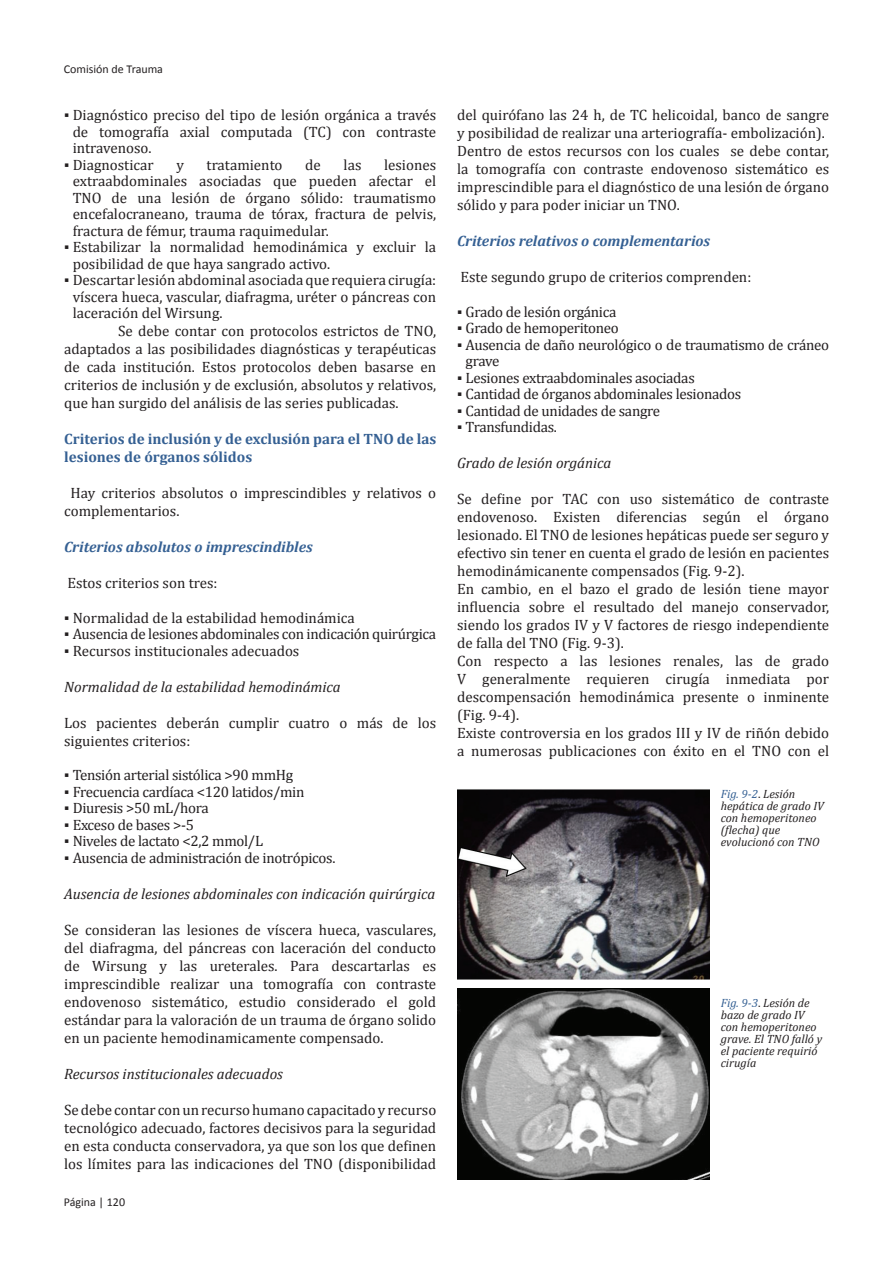
<style>
.page{position:relative;width:893px;height:1263px;background:#fff}
.page>*{position:absolute;margin:0;border:0;box-sizing:border-box;transform-origin:0 0}
.t1{font:15px/18px "Cambria";color:#231f20;text-align:justify}
.t2{font:15px/16.5px "Cambria";letter-spacing:-.02em;color:#231f20}
.t3{font:italic 15px "Cambria";color:#231f20}
.t4{font:700 15px/18px "Cambria";color:#356093}
.t5{font:italic 700 15px "Cambria";color:#356093}
.t6{font:italic 12px/12px "Cambria";color:#231f20}
.t7{font:12px "Calibri";color:#231f20}
.s1{font-family:"Calibri"}
.s2{color:#356093}
.s3{font-style:normal}
</style>
<div class="page">
<img style="left:458px;top:789px;width:251px;height:190px">
<img style="left:458px;top:989px;width:251px;height:190px">
<p class="t7" style="left:64px;top:61px;width:101px">Comisión de Trauma</p>
<p class="t1" style="left:73px;top:107px;width:365px;line-height:16.5px;text-indent:-9px"><span class="s1">▪</span> Diagnóstico preciso del tipo de lesión orgánica a través de tomografía axial computada (TC) con contraste intravenoso.</p>
<p class="t1" style="left:64px;top:155px;width:91px"><span class="s1">▪</span> Diagnosticar</p>
<p class="t1" style="left:176px;top:155px;width:9px">y</p>
<p class="t1" style="left:207px;top:155px;width:77px">tratamiento</p>
<p class="t1" style="left:305px;top:155px;width:17px">de</p>
<p class="t1" style="left:344px;top:155px;width:19px">las</p>
<p class="t1" style="left:73px;top:156px;width:365px;line-height:16.5px;text-indent:311px">lesiones extraabdominales asociadas que pueden afectar el TNO de una lesión de órgano sólido: traumatismo encefalocraneano, trauma de tórax, fractura de pelvis, fractura de fémur, trauma raquimedular.</p>
<p class="t1" style="left:73px;top:239px;width:365px;line-height:16.5px;text-indent:-9px"><span class="s1">▪</span> Estabilizar la normalidad hemodinámica y excluir la posibilidad de que haya sangrado activo.</p>
<p class="t1" style="left:73px;top:272px;width:365px;line-height:16.5px;text-indent:-9px"><span class="s1">▪</span> Descartar lesión abdominal asociada que requiera cirugía: víscera hueca, vascular, diafragma, uréter o páncreas con laceración del Wirsung.</p>
<p class="t1" style="left:64px;top:322px;width:374px;text-indent:54px">Se debe contar con protocolos estrictos de TNO, adaptados a las posibilidades diagnósticas y terapéuticas de cada institución. Estos protocolos deben basarse en criterios de inclusión y de exclusión, absolutos y relativos, que han surgido del análisis de las series publicadas.</p>
<p class="t4" style="left:64px;top:429px;width:374px">Criterios de inclusión y de exclusión para el TNO de las lesiones de órganos sólidos</p>
<p class="t1" style="left:64px;top:484px;width:374px;text-indent:6px">Hay criterios absolutos o imprescindibles y relativos o complementarios.</p>
<p class="t5" style="left:64px;top:536px;width:250px">Criterios absolutos o imprescindibles</p>
<p class="t1" style="left:67px;top:574px;width:151px">Estos criterios son tres:</p>
<p class="t1" style="left:64px;top:608px;width:292px"><span class="s1">▪</span> Normalidad de la estabilidad hemodinámica</p>
<p class="t2" style="left:64px;top:626px;width:374px"><span class="s1">▪</span> Ausencia de lesiones abdominales con indicación quirúrgica</p>
<p class="t1" style="left:64px;top:641px;width:237px"><span class="s1">▪</span> Recursos institucionales adecuados</p>
<p class="t3" style="left:64px;top:676px;width:278px">Normalidad de la estabilidad hemodinámica</p>
<p class="t1" style="left:64px;top:713px;width:374px">Los pacientes deberán cumplir cuatro o más de los siguientes criterios:</p>
<p class="t2" style="left:64px;top:767px;width:231px"><span class="s1">▪</span> Tensión arterial sistólica &gt;90 mmHg</p>
<p class="t2" style="left:64px;top:783px;width:242px"><span class="s1">▪</span> Frecuencia cardíaca &lt;120 latidos/min</p>
<p class="t2" style="left:64px;top:800px;width:146px"><span class="s1">▪</span> Diuresis &gt;50 mL/hora</p>
<p class="t2" style="left:64px;top:816px;width:131px"><span class="s1">▪</span> Exceso de bases &gt;-5</p>
<p class="t2" style="left:64px;top:833px;width:200px"><span class="s1">▪</span> Niveles de lactato &lt;2,2 mmol/L</p>
<p class="t2" style="left:64px;top:849px;width:273px"><span class="s1">▪</span> Ausencia de administración de inotrópicos.</p>
<p class="t3" style="left:64px;top:883px;width:373px">Ausencia de lesiones abdominales con indicación quirúrgica</p>
<p class="t1" style="left:64px;top:920px;width:374px">Se consideran las lesiones de víscera hueca, vasculares, del diafragma, del páncreas con laceración del conducto de Wirsung y las ureterales. Para descartarlas es imprescindible realizar una tomografía con contraste endovenoso sistemático, estudio considerado el gold estándar para la valoración de un trauma de órgano solido en un paciente hemodinamicamente compensado.</p>
<p class="t3" style="left:64px;top:1063px;width:220px">Recursos institucionales adecuados</p>
<p class="t1" style="left:64px;top:1100px;width:374px">Se debe contar con un recurso humano capacitado y recurso tecnológico adecuado, factores decisivos para la seguridad en esta conducta conservadora, ya que son los que definen los límites para las indicaciones del TNO (disponibilidad</p>
<p class="t7" style="left:64px;top:1194px;width:63px">Página | 120</p>
<p class="t1" style="left:457px;top:106px;width:374px;text-align:left">del quirófano las 24 h, de TC helicoidal, banco de sangre y posibilidad de realizar una arteriografía- embolización).<br>Dentro de estos recursos con los cuales se debe contar, la tomografía con contraste endovenoso sistemático es imprescindible para el diagnóstico de una lesión de órgano sólido y para poder iniciar un TNO.</p>
<p class="t5" style="left:457px;top:230px;width:255px">Criterios relativos o complementarios</p>
<p class="t1" style="left:460px;top:268px;width:292px">Este segundo grupo de criterios comprenden:</p>
<p class="t2" style="left:457px;top:303px;width:161px"><span class="s1">▪</span> Grado de lesión orgánica</p>
<p class="t2" style="left:457px;top:320px;width:163px"><span class="s1">▪</span> Grado de hemoperitoneo</p>
<p class="t2" style="left:466px;top:336px;width:365px;text-indent:-9px"><span class="s1">▪</span> Ausencia de daño neurológico o de traumatismo de cráneo grave</p>
<p class="t2" style="left:457px;top:369px;width:239px"><span class="s1">▪</span> Lesiones extraabdominales asociadas</p>
<p class="t2" style="left:457px;top:386px;width:286px"><span class="s1">▪</span> Cantidad de órganos abdominales lesionados</p>
<p class="t2" style="left:457px;top:402px;width:205px"><span class="s1">▪</span> Cantidad de unidades de sangre</p>
<p class="t2" style="left:457px;top:419px;width:101px"><span class="s1">▪</span> Transfundidas.</p>
<p class="t3" style="left:457px;top:452px;width:156px">Grado de lesión orgánica</p>
<p class="t1" style="left:457px;top:490px;width:374px;text-align:left">Se define por TAC con uso sistemático de contraste endovenoso. Existen diferencias según el órgano lesionado. El TNO de lesiones hepáticas puede ser seguro y efectivo sin tener en cuenta el grado de lesión en pacientes hemodinámicanente compensados (Fig. 9-2).<br>En cambio, en el bazo el grado de lesión tiene mayor influencia sobre el resultado del manejo conservador, siendo los grados IV y V factores de riesgo independiente de falla del TNO (Fig. 9-3).<br>Con respecto a las lesiones renales, las de grado V generalmente requieren cirugía inmediata por descompensación hemodinámica presente o inminente (Fig. 9-4).<br>Existe controversia en los grados III y IV de riñón debido a numerosas publicaciones con éxito en el TNO con el</p>
<p class="t6" style="left:721px;top:787px;width:105px"><span class="s2">Fig. 9-2</span><span class="s3">.</span> Lesión hepática de grado IV con hemoperitoneo (flecha) que evolucionó con TNO</p>
<p class="t6" style="left:721px;top:996px;width:103px"><span class="s2">Fig. 9-3</span><span class="s3">.</span> Lesión de bazo de grado IV con hemoperitoneo grave. El TNO falló y el paciente requirió cirugía</p>
</div>
